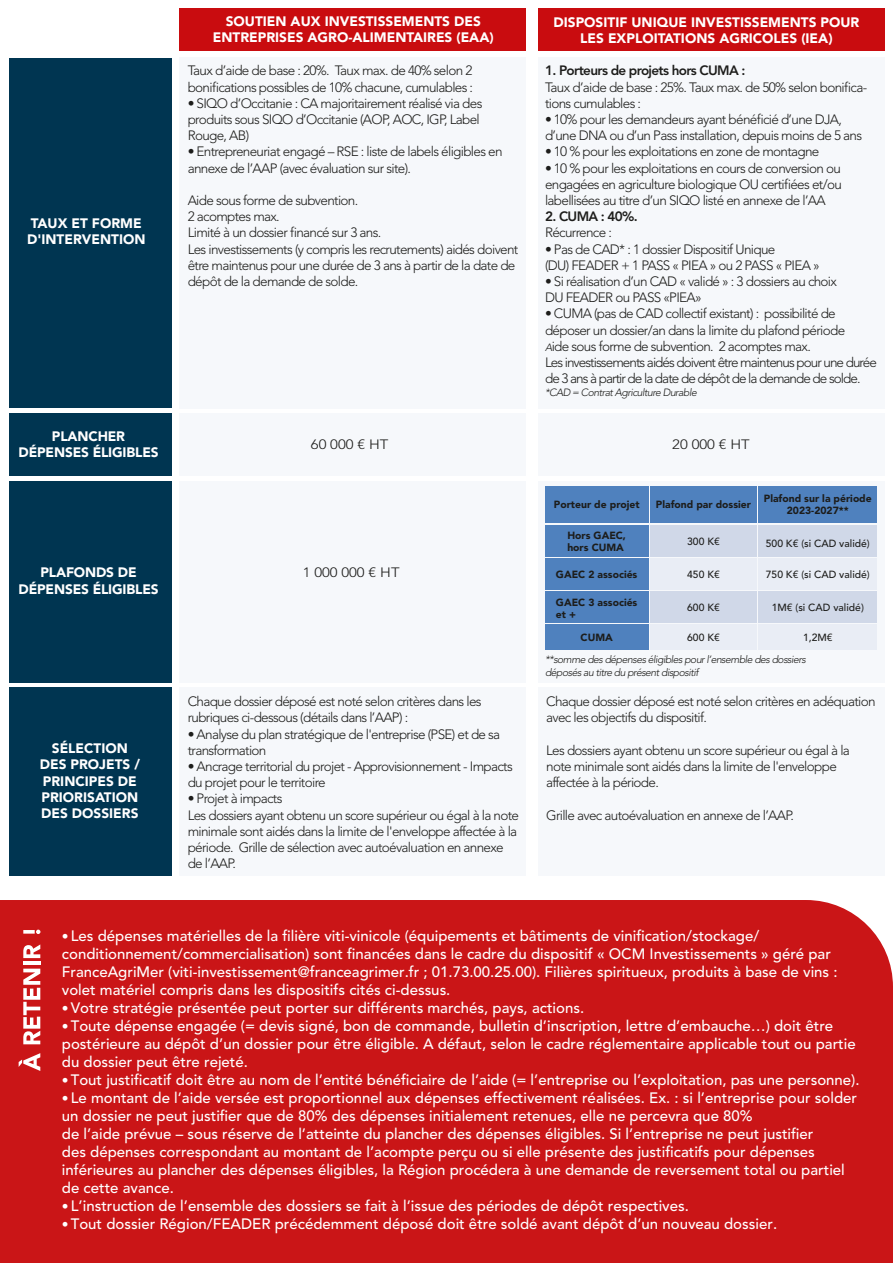
<style>
.page{position:relative;width:893px;height:1263px;background:#fff}
.page>*{position:absolute;margin:0;border:0;box-sizing:border-box;transform-origin:0 0}
.t1{font:500 15px/18px "Avenir LT Std";color:#fff}
.t2{font:900 13.65px/16.4px "Avenir LT Std";color:#fff;text-align:center}
.t3{font:300 13.5px/16.2px "Avenir LT Std";letter-spacing:-.05em;color:#1d1d1b}
.t4{font:800 13.5px "Avenir LT Std";letter-spacing:-.05em;color:#1d1d1b}
.t5{font:300 13.5px "Avenir LT Std";letter-spacing:-.05em;color:#1d1d1b;scale:1.1 1}
.t6{font:italic 300 10.5px/12.6px "Avenir LT Std";letter-spacing:-.05em;color:#1d1d1b}
.t7{font:900 10.35px/12.5px "Avenir LT Std";color:#1d1d1b}
.t8{font:500 10.35px "Avenir LT Std";color:#1d1d1b}
.s1{font-style:italic;font-size:10.5px}
.s2{font-weight:300;font-size:13.5px}
</style>
<div class="page">
<div style="left:538px;top:57px;width:346px;height:351px;background:#f6f8fb"></div>
<div style="left:180px;top:687px;width:346px;height:189px;background:#f6f8fb"></div>
<div style="left:538px;top:687px;width:346px;height:189px;background:#f6f8fb"></div>
<div style="left:9px;top:687px;width:163px;height:189px;background:#003551"></div>
<div style="left:180px;top:8px;width:346px;height:43px;background:#c90c0f"></div>
<div style="left:538px;top:8px;width:346px;height:43px;background:#c90c0f"></div>
<div style="left:180px;top:57px;width:346px;height:351px;background:#f6f8fb"></div>
<div style="left:9px;top:58px;width:163px;height:350px;background:#003551"></div>
<div style="left:180px;top:413px;width:346px;height:63px;background:#f6f8fb"></div>
<div style="left:538px;top:413px;width:346px;height:63px;background:#f6f8fb"></div>
<div style="left:9px;top:413px;width:163px;height:63px;background:#003551"></div>
<div style="left:180px;top:481px;width:346px;height:201px;background:#f6f8fb"></div>
<div style="left:538px;top:481px;width:346px;height:201px;background:#f6f8fb"></div>
<div style="left:9px;top:481px;width:163px;height:201px;background:#003551"></div>
<div style="left:545px;top:487px;width:103px;height:36px;background:#4f81be"></div>
<div style="left:650px;top:487px;width:107px;height:36px;background:#4f81be"></div>
<div style="left:759px;top:487px;width:118px;height:36px;background:#4f81be"></div>
<div style="left:545px;top:526px;width:103px;height:31px;background:#4f81be"></div>
<div style="left:650px;top:526px;width:107px;height:31px;background:#d0d8e8"></div>
<div style="left:759px;top:526px;width:118px;height:31px;background:#d0d8e8"></div>
<div style="left:545px;top:558px;width:103px;height:32px;background:#4f81be"></div>
<div style="left:650px;top:558px;width:107px;height:32px;background:#e9edf5"></div>
<div style="left:759px;top:558px;width:118px;height:32px;background:#e9edf5"></div>
<div style="left:545px;top:591px;width:103px;height:32px;background:#4f81be"></div>
<div style="left:650px;top:591px;width:107px;height:32px;background:#d0d8e8"></div>
<div style="left:759px;top:591px;width:118px;height:32px;background:#d0d8e8"></div>
<div style="left:545px;top:624px;width:103px;height:25px;background:#4f81be"></div>
<div style="left:650px;top:624px;width:107px;height:25px;background:#e9edf5"></div>
<div style="left:759px;top:624px;width:118px;height:25px;background:#e9edf5"></div>
<div style="left:0;top:900px;width:893px;height:363px;background:#ca1517"></div>
<svg style="left:19px;top:1053px;width:21px;height:18px"></svg>
<svg style="left:23px;top:969px;width:17px;height:75px"></svg>
<hr style="left:23px;top:961px;width:17px;height:4px;background:#fff">
<svg style="left:23px;top:944px;width:17px;height:14px"></svg>
<svg style="left:23px;top:930px;width:12px;height:4px"></svg>
<svg style="left:36px;top:930px;width:4px;height:4px"></svg>
<p class="t2" style="left:27px;top:215px;width:120px;text-align:left">TAUX ET FORME<br>D'INTERVENTION</p>
<p class="t2" style="left:19px;top:428px;width:142px">PLANCHER<br>DÉPENSES ÉLIGIBLES</p>
<p class="t2" style="left:213px;top:13px;width:282px">SOUTIEN AUX INVESTISSEMENTS DES<br>ENTREPRISES AGRO-ALIMENTAIRES (EAA)</p>
<p class="t2" style="left:553px;top:14px;width:307px">DISPOSITIF UNIQUE INVESTISSEMENTS POUR<br>LES EXPLOITATIONS AGRICOLES (IEA)</p>
<p class="t3" style="left:188px;top:63px;width:287px">Taux d’aide de base : 20%. Taux max. de 40% selon 2 bonifications possibles de 10% chacune, cumulables :</p>
<p class="t3" style="left:188px;top:95px;width:296px">• SIQO d’Occitanie : CA majoritairement réalisé via des produits sous SIQO d’Occitanie (AOP, AOC, IGP, Label<br>Rouge, AB)</p>
<p class="t3" style="left:188px;top:144px;width:316px">• Entrepreneuriat engagé – RSE : liste de labels éligibles en annexe de l’AAP (avec évaluation sur site).</p>
<p class="t3" style="left:188px;top:192px;width:332px">Aide sous forme de subvention.<br>2 acomptes max.<br>Limité à un dossier financé sur 3 ans.<br>Les investissements (y compris les recrutements) aidés doivent être maintenus pour une durée de 3 ans à partir de la date de dépôt de la demande de solde.</p>
<p class="t4" style="left:545px;top:63px;width:202px">1. Porteurs de projets hors CUMA :</p>
<p class="t3" style="left:545px;top:79px;width:324px">Taux d’aide de base : 25%. Taux max. de 50% selon bonifica&shy;tions cumulables :</p>
<p class="t3" style="left:545px;top:111px;width:319px">• 10% pour les demandeurs ayant bénéficié d’une DJA, d’une DNA ou d’un Pass installation, depuis moins de 5 ans</p>
<p class="t3" style="left:545px;top:144px;width:276px">• 10 % pour les exploitations en zone de montagne</p>
<p class="t3" style="left:545px;top:160px;width:298px;text-align:justify">• 10 % pour les exploitations en cours de conversion ou engagées en agriculture biologique OU certifiées et/ou labellisées au titre d’un SIQO listé en annexe de l’AA</p>
<p class="t4" style="left:545px;top:208px;width:94px">2. CUMA : 40%.</p>
<p class="t3" style="left:545px;top:225px;width:68px">Récurrence :</p>
<p class="t3" style="left:545px;top:241px;width:276px">• Pas de CAD* : 1 dossier Dispositif Unique<br>(DU) FEADER + 1 PASS « PIEA » ou 2 PASS « PIEA »</p>
<p class="t3" style="left:545px;top:273px;width:293px">• Si réalisation d’un CAD « validé » : 3 dossiers au choix<br>DU FEADER ou PASS «PIEA»</p>
<p class="t3" style="left:545px;top:306px;width:333px">• CUMA (pas de CAD collectif existant) : possibilité de déposer un dossier/an dans la limite du plafond période<br><span class="s1">A</span>ide sous forme de subvention. 2 acomptes max.<br>Les investissements aidés doivent être maintenus pour une durée de 3 ans à partir de la date de dépôt de la demande de solde.</p>
<p class="t6" style="left:545px;top:386px;width:153px">*CAD = Contrat Agriculture Durable</p>
<p class="t5" style="left:311px;top:436px;width:72px">60 000 € HT</p>
<p class="t5" style="left:672px;top:436px;width:72px">20 000 € HT</p>
<p class="t2" style="left:40px;top:564px;width:98px">PLAFONDS DE</p>
<p class="t5" style="left:303px;top:564px;width:90px">1 000 000 € HT</p>
<p class="t2" style="left:19px;top:581px;width:142px">DÉPENSES ÉLIGIBLES</p>
<p class="t2" style="left:40px;top:740px;width:102px">SÉLECTION<br>DES PROJETS /<br>PRINCIPES DE<br>PRIORISATION<br>DES DOSSIERS</p>
<p class="t3" style="left:188px;top:693px;width:295px">Chaque dossier déposé est noté selon critères dans les rubriques ci-dessous (détails dans l’AAP) :</p>
<p class="t3" style="left:188px;top:726px;width:314px">• Analyse du plan stratégique de l'entreprise (PSE) et de sa transformation</p>
<p class="t3" style="left:188px;top:758px;width:327px">• Ancrage territorial du projet - Approvisionnement - Impacts du projet pour le territoire</p>
<p class="t3" style="left:188px;top:791px;width:333px">• Projet à impacts<br>Les dossiers ayant obtenu un score supérieur ou égal à la note minimale sont aidés dans la limite de l'enveloppe affectée à la période. Grille de sélection avec autoévaluation en annexe de l’AAP.</p>
<p class="t7" style="left:656px;top:498px;width:97px">Plafond par dossier</p>
<p class="t7" style="left:764px;top:492px;width:109px;text-align:center">Plafond sur la période<br>2023-2027**</p>
<p class="t8" style="left:687px;top:535px;width:34px">300 K€</p>
<p class="t8" style="left:766px;top:537px;width:105px">500 K€ (si CAD validé)</p>
<p class="t8" style="left:766px;top:568px;width:105px">750 K€ (si CAD validé)</p>
<p class="t8" style="left:772px;top:601px;width:94px">1M€ (si CAD validé)</p>
<p class="t8" style="left:803px;top:631px;width:31px">1,2M€</p>
<p class="t7" style="left:554px;top:498px;width:87px">Porteur de projet</p>
<p class="t7" style="left:567px;top:529px;width:60px">Hors GAEC, hors CUMA</p>
<p class="t7" style="left:556px;top:568px;width:83px">GAEC 2 associés</p>
<p class="t7" style="left:556px;top:596px;width:83px">GAEC 3 associés et +</p>
<p class="t7" style="left:581px;top:631px;width:34px">CUMA</p>
<p class="t8" style="left:687px;top:568px;width:34px">450 K€</p>
<p class="t8" style="left:687px;top:601px;width:34px">600 K€</p>
<p class="t8" style="left:687px;top:631px;width:34px">600 K€</p>
<p class="t6" style="left:545px;top:653px;width:262px">**somme des dépenses éligibles pour l’ensemble des dossiers déposés au titre du présent dispositif</p>
<p class="t3" style="left:546px;top:693px;width:331px">Chaque dossier déposé est noté selon critères en adéquation avec les objectifs du dispositif.</p>
<p class="t3" style="left:546px;top:742px;width:305px">Les dossiers ayant obtenu un score supérieur ou égal à la note minimale sont aidés dans la limite de l'enveloppe affectée à la période.</p>
<p class="t3" style="left:546px;top:807px;width:249px">Grille avec autoévaluation en annexe de l’AAP.</p>
<p class="t1" style="left:62px;top:927px;width:777px"><span class="s2">•</span> Les dépenses matérielles de la filière viti-vinicole (équipements et bâtiments de vinification/stockage/ conditionnement/commercialisation) sont financées dans le cadre du dispositif « OCM Investissements » géré par FranceAgriMer (viti-investissement@franceagrimer.fr ; 01.73.00.25.00). Filières spiritueux, produits à base de vins : volet matériel compris dans les dispositifs cités ci-dessus.</p>
<p class="t1" style="left:62px;top:999px;width:524px"><span class="s2">•</span> Votre stratégie présentée peut porter sur différents marchés, pays, actions.</p>
<p class="t1" style="left:62px;top:1017px;width:795px"><span class="s2">•</span> Toute dépense engagée (= devis signé, bon de commande, bulletin d’inscription, lettre d’embauche…) doit être postérieure au dépôt d’un dossier pour être éligible. A défaut, selon le cadre réglementaire applicable tout ou partie du dossier peut être rejeté.</p>
<p class="t1" style="left:62px;top:1071px;width:799px"><span class="s2">•</span> Tout justificatif doit être au nom de l’entité bénéficiaire de l’aide (= l’entreprise ou l’exploitation, pas une personne).</p>
<p class="t1" style="left:62px;top:1089px;width:797px"><span class="s2">•</span> Le montant de l’aide versée est proportionnel aux dépenses effectivement réalisées. Ex. : si l’entreprise pour solder un dossier ne peut justifier que de 80% des dépenses initialement retenues, elle ne percevra que 80%<br>de l’aide prévue – sous réserve de l’atteinte du plancher des dépenses éligibles. Si l’entreprise ne peut justifier<br>des dépenses correspondant au montant de l’acompte perçu ou si elle présente des justificatifs pour dépenses inférieures au plancher des dépenses éligibles, la Région procédera à une demande de reversement total ou partiel de cette avance.</p>
<p class="t1" style="left:62px;top:1197px;width:629px"><span class="s2">•</span> L’instruction de l’ensemble des dossiers se fait à l’issue des périodes de dépôt respectives.</p>
<p class="t1" style="left:62px;top:1215px;width:717px"><span class="s2">•</span> Tout dossier Région/FEADER précédemment déposé doit être soldé avant dépôt d’un nouveau dossier.</p>
</div>
